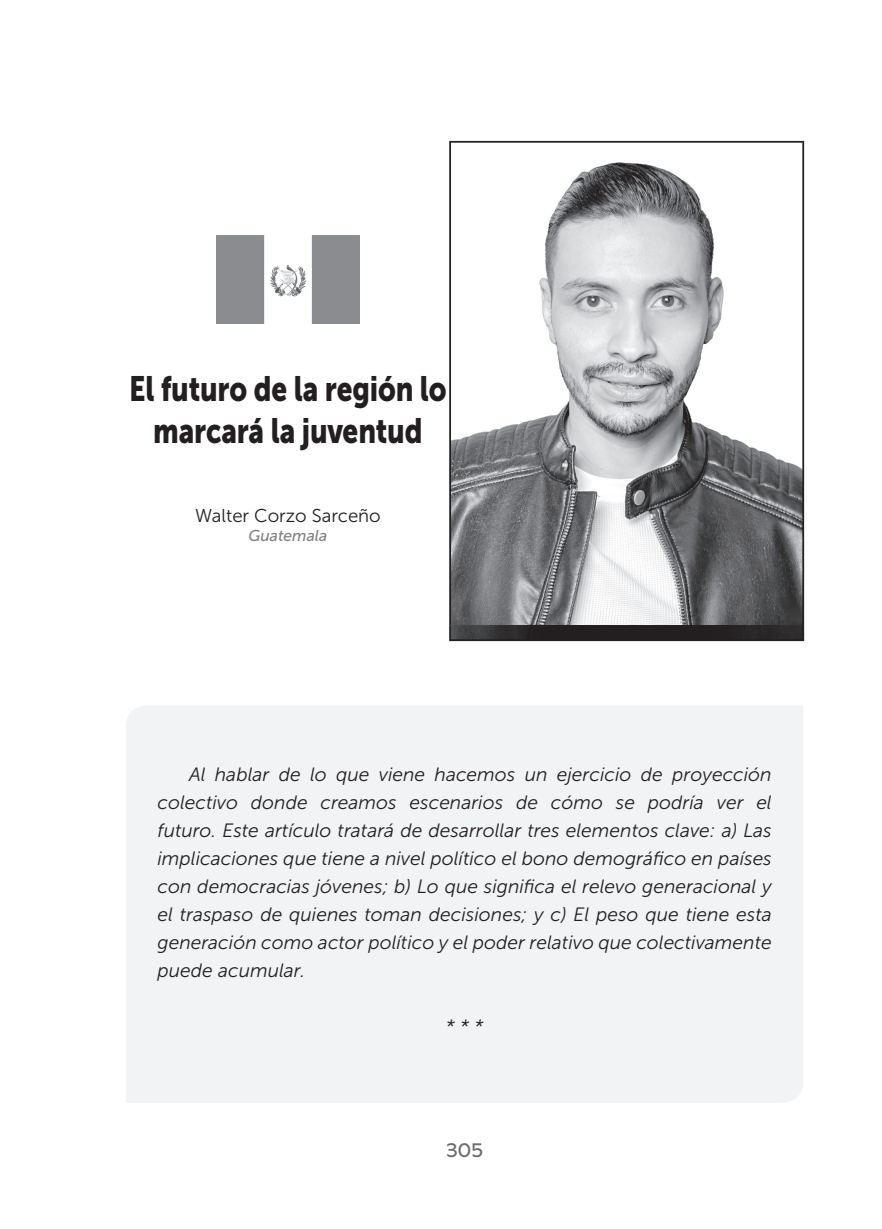
<style>
.page{position:relative;width:882px;height:1229px;background:#fff}
.page>*{position:absolute;margin:0;border:0;box-sizing:border-box;transform-origin:0 0}
.t1{font:35px/42px "Museo Sans 900";letter-spacing:-.005em;color:#231f20;text-align:center;scale:.8 1}
.t2{font:21px "Abadi PL";color:#6c6d70}
.t3{font:italic 19.25px/28px "Museo Sans 300";color:#231f20;text-align:justify}
.t4{font:18.55px "Museo Sans 300";color:#231f20}
.t5{font:italic 15.75px "Museo Sans 500";color:#808285}
</style>
<div class="page">
<img style="left:216px;top:236px;width:144px;height:87px">
<div style="left:126px;top:706px;width:677px;height:396px;background:#f2f3f4"></div>
<svg style="left:449px;top:141px;width:355px;height:500px"></svg>
<img style="left:626px;top:626px;width:177px;height:14px">
<img style="left:450px;top:626px;width:176px;height:14px">
<h1 class="t1" style="left:129px;top:367px;width:398px">El futuro de la región lo marcará la juventud</h1>
<p class="t4" style="left:195px;top:505px;width:187px">Walter Corzo Sarceño</p>
<p class="t5" style="left:248px;top:527px;width:80px">Guatemala</p>
<p class="t3" style="left:158px;top:760px;width:616px;text-indent:32px">Al hablar de lo que viene hacemos un ejercicio de proyección colectivo donde creamos escenarios de cómo se podría ver el futuro. Este artículo tratará de desarrollar tres elementos clave: a) Las implicaciones que tiene a nivel político el bono demográfico en países con democracias jóvenes; b) Lo que significa el relevo generacional y el traspaso de quienes toman decisiones; y c) El peso que tiene esta generación como actor político y el poder relativo que colectivamente puede acumular.</p>
<p class="t3" style="left:446px;top:1012px;width:39px">* * *</p>
<p class="t2" style="left:446px;top:1138px;width:40px">305</p>
</div>
